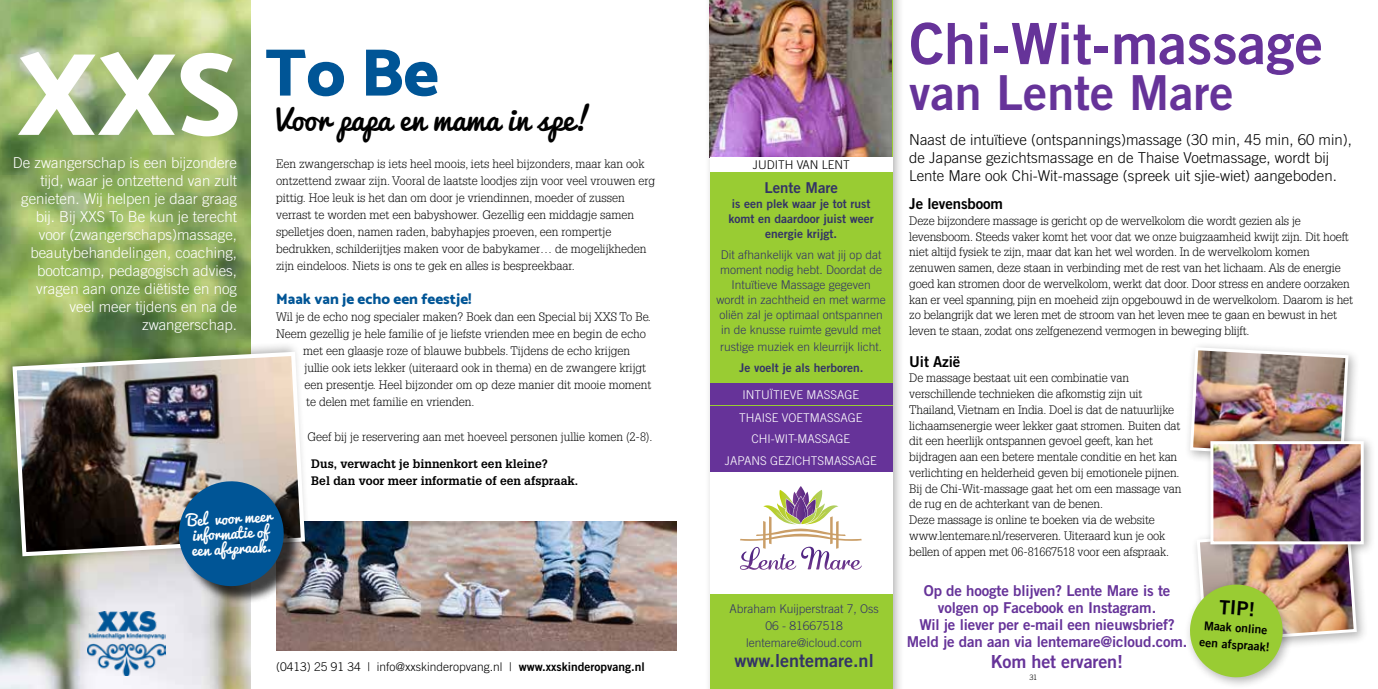
<style>
.page{position:relative;width:1378px;height:689px;background:#fff}
.page>*{position:absolute;margin:0;border:0;box-sizing:border-box;transform-origin:0 0}
.t1{font:800 118.2px "Catamaran";color:#fff}
.t2{font:800 67.5px "Catamaran";color:#005596}
.t3{font:57px "Trade Gothic LT Std Bd 2";color:#639}
.t4{font:48.3px "Trade Gothic LT Std Bd 2";color:#639}
.t5{font:30.3px "Pacifico";color:#000}
.t6{font:19.5px "Trade Gothic LT Std Bd 2";color:#000}
.t7{font:18px "Trade Gothic LT Std Bd 2";color:#336}
.t8{font:18px "Trade Gothic LT Std Bd 2";letter-spacing:-.01em;color:#639}
.t9{font:300 15px/18px "Trade Gothic LT Std";color:#fff;text-align:right}
.t10{font:300 15px/18px "Trade Gothic LT Std";color:#000}
.t11{font:15px/17px "Trade Gothic LT Std Bd 2";letter-spacing:-.01em;color:#639;text-align:center}
.t12{font:15px/15px "Pacifico";color:#fff}
.t13{font:800 15px "Catamaran";color:#005596}
.t14{font:15px "Trade Gothic LT Std Bd 2";letter-spacing:-.01em;color:#000}
.t15{font:15px "Trade Gothic LT Std Bd 2";color:#336}
.t16{font:300 12px/15.8px "Glypha LT Std";letter-spacing:-.01em;color:#000}
.t17{font:300 12px/15px "Trade Gothic LT Std";color:#336;text-align:center}
.t18{font:12px/15px "Trade Gothic LT Std Bd 2";color:#336;text-align:center}
.t19{font:300 12px "Trade Gothic LT Std";color:#000}
.t20{font:700 12px/17px "Glypha LT Std";color:#000}
.t21{font:300 12px/22.5px "Trade Gothic LT Std";color:#fff}
.t22{font:12px/17px "Trade Gothic LT Std Bd 2";color:#000}
.t23{font:300 7.5px "Trade Gothic LT Std";color:#000}
.s1{font-family:"Trade Gothic LT Std Bd 2";font-weight:400}
</style>
<div class="page">
<div style="left:704px;top:0;width:200px;height:689px;background:#000;opacity:.3"></div>
<div style="left:710px;top:0;width:182px;height:689px;background:#9c3"></div>
<div style="left:710px;top:472px;width:182px;height:121px;background:#fff"></div>
<svg style="left:740px;top:486px;width:122px;height:84px"></svg>
<img style="left:710px;top:0;width:182px;height:157px">
<div style="left:710px;top:406px;width:182px;height:21px;background:#639"></div>
<div style="left:710px;top:428px;width:182px;height:21px;background:#639"></div>
<div style="left:710px;top:450px;width:182px;height:22px;background:#639"></div>
<div style="left:710px;top:157px;width:182px;height:15px;background:#fff"></div>
<div style="left:710px;top:384px;width:182px;height:21px;background:#639"></div>
<div style="left:1184px;top:341px;width:176px;height:129px;background:#000;opacity:.3"></div>
<img style="left:1188px;top:346px;width:162px;height:114px">
<div style="left:1191px;top:523px;width:177px;height:131px;background:#000;opacity:.3"></div>
<div style="left:1204px;top:435px;width:171px;height:122px;background:#000;opacity:.3"></div>
<img style="left:1214px;top:445px;width:145px;height:95px">
<div style="left:1210px;top:441px;width:153px;height:103px;border:3px solid #fff"></div>
<div style="left:1184px;top:579px;width:111px;height:110px;background:#000;opacity:.3"></div>
<img style="left:1188px;top:527px;width:170px;height:152px">
<img style="left:276px;top:521px;width:401px;height:130px">
<img style="left:0;top:0;width:251px;height:689px">
<div style="left:0;top:341px;width:310px;height:222px;background:#000;opacity:.3"></div>
<img style="left:10px;top:350px;width:297px;height:208px">
<img style="left:88px;top:612px;width:78px;height:63px">
<div style="left:181px;top:484px;width:121px;height:121px;background:#000;opacity:.75"></div>
<svg style="left:175px;top:478px;width:112px;height:112px;background:#2e6692"></svg>
<h1 class="t1" style="left:17px;top:25px;width:225px">XXS</h1>
<p class="t9" style="left:13px;top:154px;width:226px">De zwangerschap is een bijzondere tijd, waar je ontzettend van zult genieten. Wij helpen je daar graag bij. Bij XXS To Be kun je terecht voor (zwangerschaps)massage, beautybehandelingen, coaching, bootcamp, pedagogisch advies, vragen aan onze diëtiste en nog veel meer tijdens en na de zwangerschap.</p>
<h2 class="t2" style="left:266px;top:33px;width:175px">To Be</h2>
<h3 class="t5" style="left:276px;top:103px;width:317px">Voor papa en mama in spe!</h3>
<p class="t16" style="left:276px;top:156px;width:381px;line-height:17px">Een zwangerschap is iets heel moois, iets heel bijzonders, maar kan ook ontzettend zwaar zijn. Vooral de laatste loodjes zijn voor veel vrouwen erg pittig. Hoe leuk is het dan om door je vriendinnen, moeder of zussen verrast te worden met een babyshower. Gezellig een middagje samen spelletjes doen, namen raden, babyhapjes proeven, een rompertje bedrukken, schilderijtjes maken voor de babykamer… de mogelijkheden zijn eindeloos. Niets is ons te gek en alles is bespreekbaar.</p>
<p class="t13" style="left:276px;top:290px;width:197px">Maak van je echo een feestje!</p>
<p class="t16" style="left:276px;top:309px;width:376px">Wil je de echo nog specialer maken? Boek dan een Special bij XXS To Be.</p>
<p class="t16" style="left:276px;top:326px;width:371px">Neem gezellig je hele familie of je liefste vrienden mee en begin de echo</p>
<p class="t16" style="left:303px;top:343px;width:329px">met een glaasje roze of blauwe bubbels. Tijdens de echo krijgen</p>
<p class="t16" style="left:304px;top:360px;width:343px">jullie ook iets lekker (uiteraard ook in thema) en de zwangere krijgt</p>
<p class="t16" style="left:304px;top:377px;width:348px">een presentje. Heel bijzonder om op deze manier dit mooie moment</p>
<p class="t16" style="left:306px;top:394px;width:170px">te delen met familie en vrienden.</p>
<p class="t16" style="left:307px;top:429px;width:346px">Geef bij je reservering aan met hoeveel personen jullie komen (2-8).</p>
<p class="t20" style="left:311px;top:455px;width:268px">Dus, verwacht je binnenkort een kleine?<br>Bel dan voor meer informatie of een afspraak.</p>
<p class="t12" style="left:187px;top:513px;width:86px;rotate:-3deg">Bel voor meer informatie of een afspraak.</p>
<p class="t19" style="left:276px;top:659px;width:370px">(0413) 25 91 34 | info@xxskinderopvang.nl | <span class="s1">www.xxskinderopvang.nl</span></p>
<p class="t19" style="left:753px;top:158px;width:99px">JUDITH VAN LENT</p>
<p class="t15" style="left:764px;top:178px;width:75px">Lente Mare</p>
<p class="t18" style="left:728px;top:196px;width:147px">is een plek waar je tot rust komt en daardoor juist weer energie krijgt.</p>
<p class="t17" style="left:716px;top:247px;width:171px">Dit afhankelijk van wat jij op dat moment nodig hebt. Doordat de<br>Intuïtieve Massage gegeven wordt in zachtheid en met warme oliën zal je optimaal ontspannen in de knusse ruimte gevuld met</p>
<p class="t17" style="left:720px;top:339px;width:163px">rustige muziek en kleurrijk licht.</p>
<p class="t18" style="left:739px;top:360px;width:126px">Je voelt je als herboren.</p>
<p class="t21" style="left:739px;top:383px;width:125px">INTUÏTIEVE MASSAGE<br>THAISE VOETMASSAGE</p>
<p class="t21" style="left:725px;top:427px;width:154px;text-align:center">CHI-WIT-MASSAGE<br>JAPANS GEZICHTSMASSAGE</p>
<p class="t17" style="left:729px;top:600px;width:151px;line-height:17px">Abraham Kuijperstraat 7, Oss<br>06 - 81667518 lentemare@icloud.com</p>
<h3 class="t7" style="left:734px;top:650px;width:141px">www.lentemare.nl</h3>
<h3 class="t3" style="left:909px;top:8px;width:415px">Chi-Wit-massage</h3>
<h3 class="t4" style="left:909px;top:62px;width:326px">van Lente Mare</h3>
<p class="t10" style="left:909px;top:130px;width:444px">Naast de intuïtieve (ontspannings)massage (30 min, 45 min, 60 min), de Japanse gezichtsmassage en de Thaise Voetmassage, wordt bij<br>Lente Mare ook Chi-Wit-massage (spreek uit sjie-wiet) aangeboden.</p>
<p class="t14" style="left:909px;top:194px;width:95px">Je levensboom</p>
<p class="t16" style="left:909px;top:213px;width:445px">Deze bijzondere massage is gericht op de wervelkolom die wordt gezien als je levensboom. Steeds vaker komt het voor dat we onze buigzaamheid kwijt zijn. Dit hoeft niet altijd fysiek te zijn, maar dat kan het wel worden. In de wervelkolom komen zenuwen samen, deze staan in verbinding met de rest van het lichaam. Als de energie goed kan stromen door de wervelkolom, werkt dat door. Door stress en andere oorzaken kan er veel spanning, pijn en moeheid zijn opgebouwd in de wervelkolom. Daarom is het zo belangrijk dat we leren met de stroom van het leven mee te gaan en bewust in het leven te staan, zodat ons zelfgenezend vermogen in beweging blijft.</p>
<p class="t14" style="left:909px;top:352px;width:53px">Uit Azië</p>
<p class="t16" style="left:909px;top:370px;width:274px">De massage bestaat uit een combinatie van verschillende technieken die afkomstig zijn uit Thailand, Vietnam en India. Doel is dat de natuurlijke lichaamsenergie weer lekker gaat stromen. Buiten dat dit een heerlijk ontspannen gevoel geeft, kan het bijdragen aan een betere mentale conditie en het kan verlichting en helderheid geven bij emotionele pijnen.<br>Bij de Chi-Wit-massage gaat het om een massage van de rug en de achterkant van de benen.<br>Deze massage is online te boeken via de website www.lentemare.nl/reserveren. Uiteraard kun je ook bellen of appen met 06-81667518 voor een afspraak.</p>
<p class="t11" style="left:907px;top:581px;width:282px">Op de hoogte blijven? Lente Mare is te volgen op Facebook en Instagram.<br>Wil je liever per e-mail een nieuwsbrief?<br>Meld je dan aan via lentemare@icloud.com.</p>
<h3 class="t8" style="left:990px;top:650px;width:134px">Kom het ervaren!</h3>
<p class="t23" style="left:1029px;top:672px;width:9px">31</p>
<h3 class="t6" style="left:1220px;top:594px;width:37px;rotate:4deg">TIP!</h3>
<p class="t22" style="left:1201px;top:616px;width:72px;rotate:4deg">Maak online een afspraak!</p>
</div>
